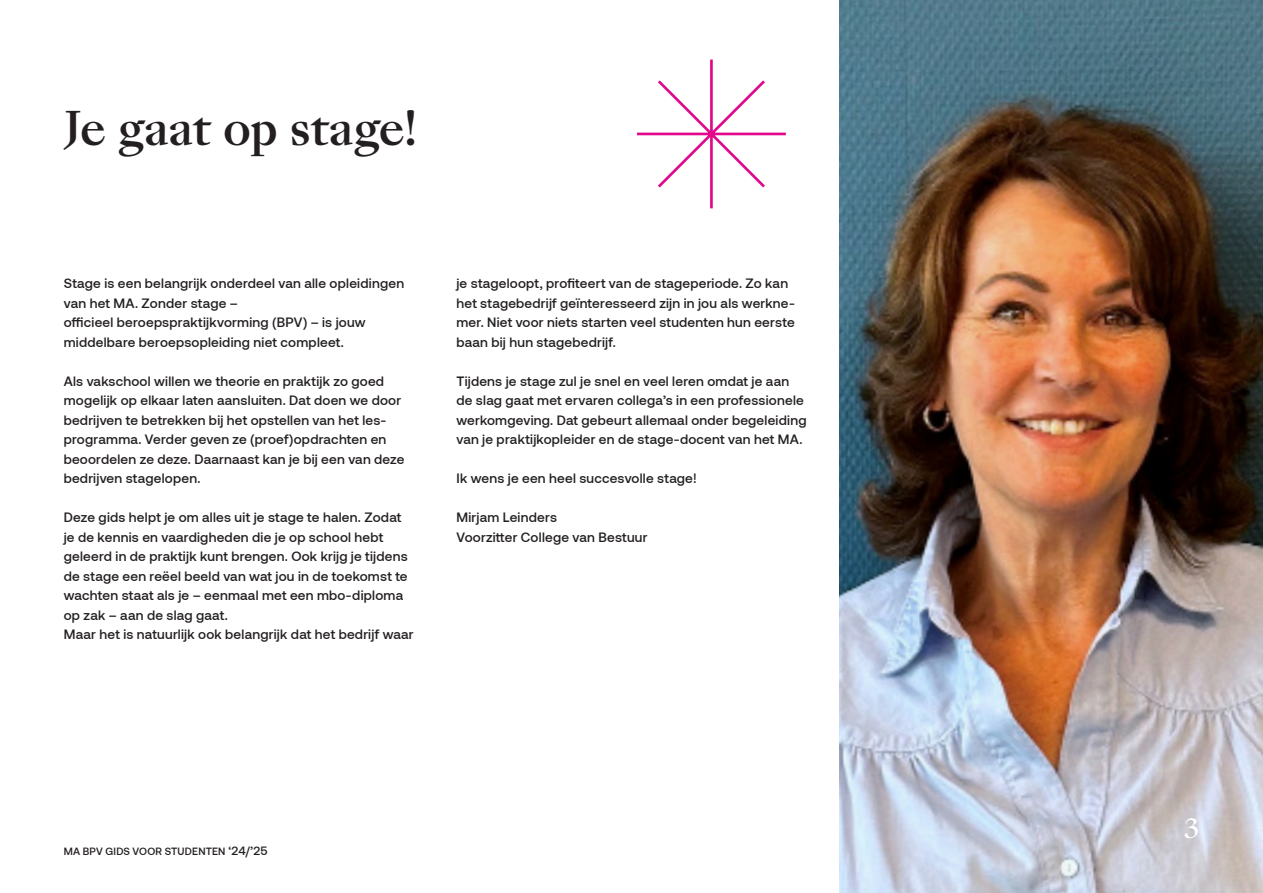
<style>
.page{position:relative;width:1263px;height:893px;background:#fff}
.page>*{position:absolute;margin:0;border:0;box-sizing:border-box;transform-origin:0 0}
.t1{font:500 45px "Sang Bleu Kingdom";letter-spacing:-.015em;color:#231f20}
.t2{font:500 25.5px "Sang Bleu Kingdom";color:#fff}
.t3{font:500 13.5px/19.5px "Aeonik";letter-spacing:.02em;color:#231f20}
.t4{font:500 10.5px "Aeonik";letter-spacing:.02em;color:#231f20}
.s1{font-size:12px}
</style>
<div class="page">
<img style="left:840px;top:0;width:423px;height:893px">
<svg style="left:637px;top:59px;width:149px;height:150px"></svg>
<p class="t1" style="left:64px;top:97px;width:355px">Je gaat op stage!</p>
<p class="t3" style="left:64px;top:273px;width:342px">Stage is een belangrijk onderdeel van alle opleidingen van het MA. Zonder stage –<br>officieel beroepspraktijkvorming (BPV) – is jouw middelbare beroepsopleiding niet compleet.</p>
<p class="t3" style="left:64px;top:371px;width:342px">Als vakschool willen we theorie en praktijk zo goed mogelijk op elkaar laten aansluiten. Dat doen we door bedrijven te betrekken bij het opstellen van het les&shy;programma. Verder geven ze (proef)opdrachten en beoordelen ze deze. Daarnaast kan je bij een van deze bedrijven stagelopen.</p>
<p class="t3" style="left:64px;top:507px;width:345px">Deze gids helpt je om alles uit je stage te halen. Zodat je de kennis en vaardigheden die je op school hebt geleerd in de praktijk kunt brengen. Ook krijg je tijdens de stage een reëel beeld van wat jou in de toekomst te wachten staat als je – eenmaal met een mbo-diploma op zak – aan de slag gaat.</p>
<p class="t3" style="left:64px;top:624px;width:351px">Maar het is natuurlijk ook belangrijk dat het bedrijf waar</p>
<p class="t3" style="left:456px;top:273px;width:340px">je stageloopt, profiteert van de stageperiode. Zo kan het stagebedrijf geïnteresseerd zijn in jou als werkne&shy;mer. Niet voor niets starten veel studenten hun eerste baan bij hun stagebedrijf.</p>
<p class="t3" style="left:456px;top:371px;width:352px">Tijdens je stage zul je snel en veel leren omdat je aan de slag gaat met ervaren collega’s in een professionele werkomgeving. Dat gebeurt allemaal onder begeleiding van je praktijkopleider en de stage-docent van het MA.</p>
<p class="t3" style="left:456px;top:468px;width:242px">Ik wens je een heel succesvolle stage!</p>
<p class="t3" style="left:456px;top:507px;width:102px">Mirjam Leinders</p>
<p class="t3" style="left:456px;top:527px;width:193px">Voorzitter College van Bestuur</p>
<p class="t4" style="left:64px;top:845px;width:205px">MA BPV GIDS VOOR STUDENTEN <span class="s1">‘24/’25</span></p>
<p class="t2" style="left:1184px;top:810px;width:16px">3</p>
</div>
